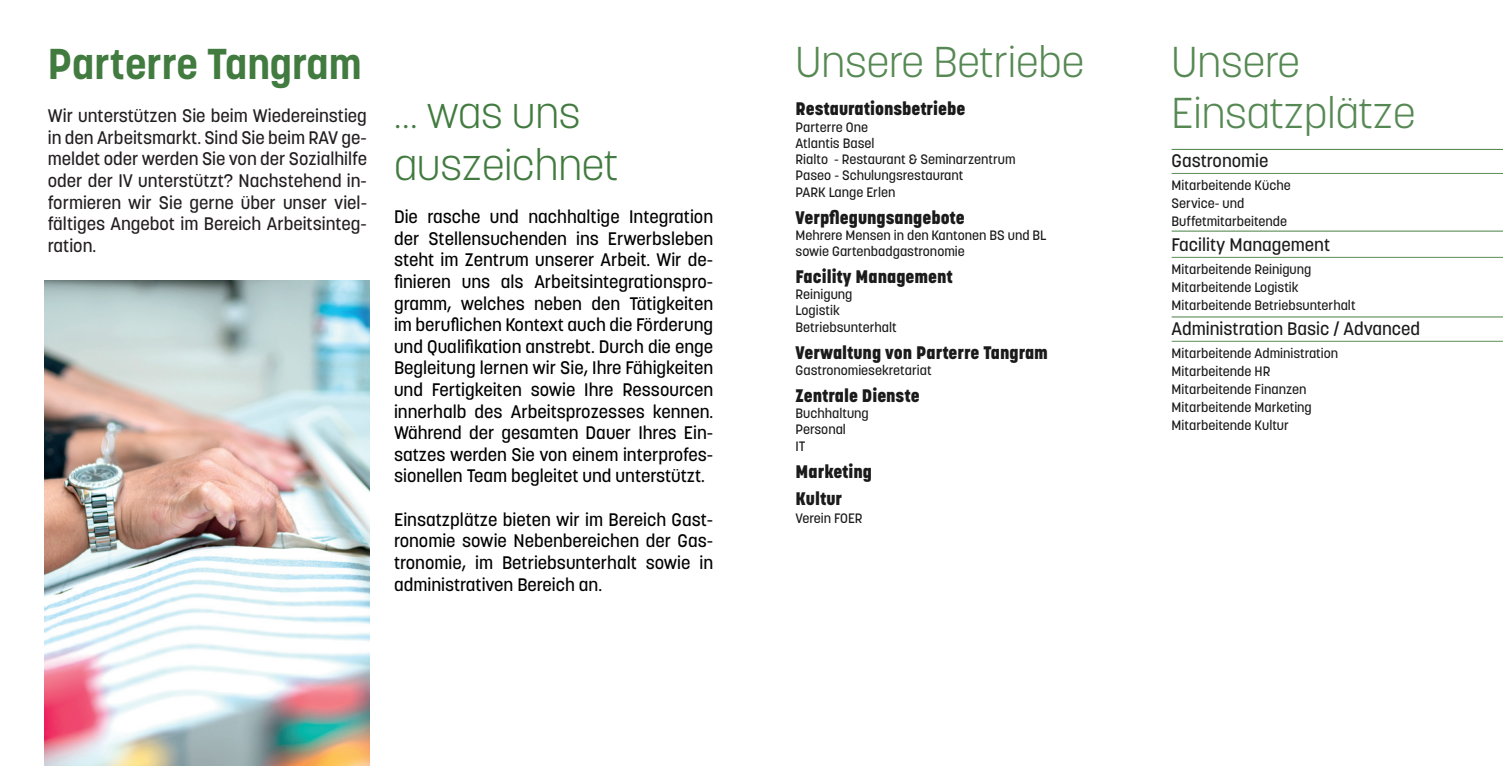
<style>
.page{position:relative;width:1503px;height:766px;background:#fff}
.page>*{position:absolute;margin:0;border:0;box-sizing:border-box;transform-origin:0 0}
.t1{font:300 42.75px/51.3px "Korolev";color:#427b3f}
.t2{font:700 42.75px "Korolev";color:#427b3f}
.t3{font:500 18px/21.6px "Korolev";color:#000;text-align:justify}
.t4{font:500 18px/21.6px "Korolev";color:#231f20;text-align:justify}
.t5{font:800 18px/27px "Korolev";color:#000}
.t6{font:500 13.5px/16.2px "Korolev";color:#000}
</style>
<div class="page">
<img style="left:45px;top:281px;width:324px;height:484px">
<hr style="left:1171px;top:173px;width:331px;height:1px;background:#488143">
<hr style="left:1171px;top:257px;width:331px;height:1px;background:#488143">
<hr style="left:1171px;top:341px;width:331px;height:1px;background:#488143">
<hr style="left:1171px;top:316px;width:331px;height:1px;background:#488143">
<hr style="left:1171px;top:149px;width:331px;height:1px;background:#488143">
<hr style="left:1171px;top:231px;width:331px;height:1px;background:#488143">
<h1 class="t2" style="left:48px;top:37px;width:315px">Parterre Tangram</h1>
<p class="t4" style="left:48px;top:105px;width:320px">Wir unterstützen Sie beim Wiedereinstieg in den Arbeitsmarkt. Sind Sie beim RAV ge&shy;meldet oder werden Sie von der Sozialhilfe oder der IV unterstützt? Nachstehend in&shy;formieren wir Sie gerne über unser viel&shy;fältiges Angebot im Bereich Arbeitsinteg&shy;ration.</p>
<h1 class="t1" style="left:394px;top:88px;width:226px">… was uns auszeichnet</h1>
<p class="t3" style="left:394px;top:206px;width:320px">Die rasche und nachhaltige Integration der Stellensuchenden ins Erwerbsleben steht im Zentrum unserer Arbeit. Wir de&shy;finieren uns als Arbeitsintegrationspro&shy;gramm, welches neben den Tätigkeiten im beruflichen Kontext auch die Förderung und Qualifikation anstrebt. Durch die enge Begleitung lernen wir Sie, Ihre Fähigkeiten und Fertigkeiten sowie Ihre Ressourcen innerhalb des Arbeitsprozesses kennen.<br>Während der gesamten Dauer Ihres Ein&shy;satzes werden Sie von einem interprofes&shy;sionellen Team begleitet und unterstützt.</p>
<p class="t3" style="left:394px;top:508px;width:320px">Einsatzplätze bieten wir im Bereich Gast&shy;ronomie sowie Nebenbereichen der Gas&shy;tronomie, im Betriebsunterhalt sowie in administrativen Bereich an.</p>
<h1 class="t1" style="left:795px;top:36px;width:290px">Unsere Betriebe</h1>
<p class="t5" style="left:795px;top:96px;width:171px">Restaurationsbetriebe</p>
<p class="t6" style="left:795px;top:119px;width:221px">Parterre One<br>Atlantis Basel<br>Rialto - Restaurant &amp; Seminarzentrum<br>Paseo - Schulungsrestaurant<br>PARK Lange Erlen</p>
<p class="t5" style="left:795px;top:204px;width:171px">Verpflegungsangebote</p>
<p class="t6" style="left:795px;top:227px;width:252px">Mehrere Mensen in den Kantonen BS und BL sowie Gartenbadgastronomie</p>
<p class="t5" style="left:795px;top:263px;width:158px">Facility Management</p>
<p class="t6" style="left:795px;top:286px;width:103px">Reinigung<br>Logistik<br>Betriebsunterhalt</p>
<p class="t5" style="left:795px;top:339px;width:254px">Verwaltung von Parterre Tangram</p>
<p class="t6" style="left:795px;top:362px;width:137px">Gastronomiesekretariat</p>
<p class="t5" style="left:795px;top:382px;width:125px">Zentrale Dienste</p>
<p class="t6" style="left:795px;top:405px;width:75px">Buchhaltung<br>Personal<br>IT</p>
<p class="t5" style="left:795px;top:457px;width:78px">Marketing<br>Kultur</p>
<p class="t6" style="left:795px;top:509px;width:68px">Verein FOER</p>
<h1 class="t1" style="left:1171px;top:36px;width:245px">Unsere<br>Einsatzplätze</h1>
<p class="t3" style="left:1171px;top:150px;width:98px">Gastronomie</p>
<p class="t6" style="left:1171px;top:176px;width:121px;line-height:18px">Mitarbeitende Küche<br>Service- und<br>Buffetmitarbeitende</p>
<p class="t3" style="left:1171px;top:233px;width:160px">Facility Management</p>
<p class="t6" style="left:1171px;top:260px;width:185px;line-height:18px">Mitarbeitende Reinigung<br>Mitarbeitende Logistik<br>Mitarbeitende Betriebsunterhalt</p>
<p class="t3" style="left:1171px;top:317px;width:250px">Administration Basic / Advanced</p>
<p class="t6" style="left:1171px;top:344px;width:168px;line-height:18px">Mitarbeitende Administration<br>Mitarbeitende HR<br>Mitarbeitende Finanzen<br>Mitarbeitende Marketing<br>Mitarbeitende Kultur</p>
</div>
